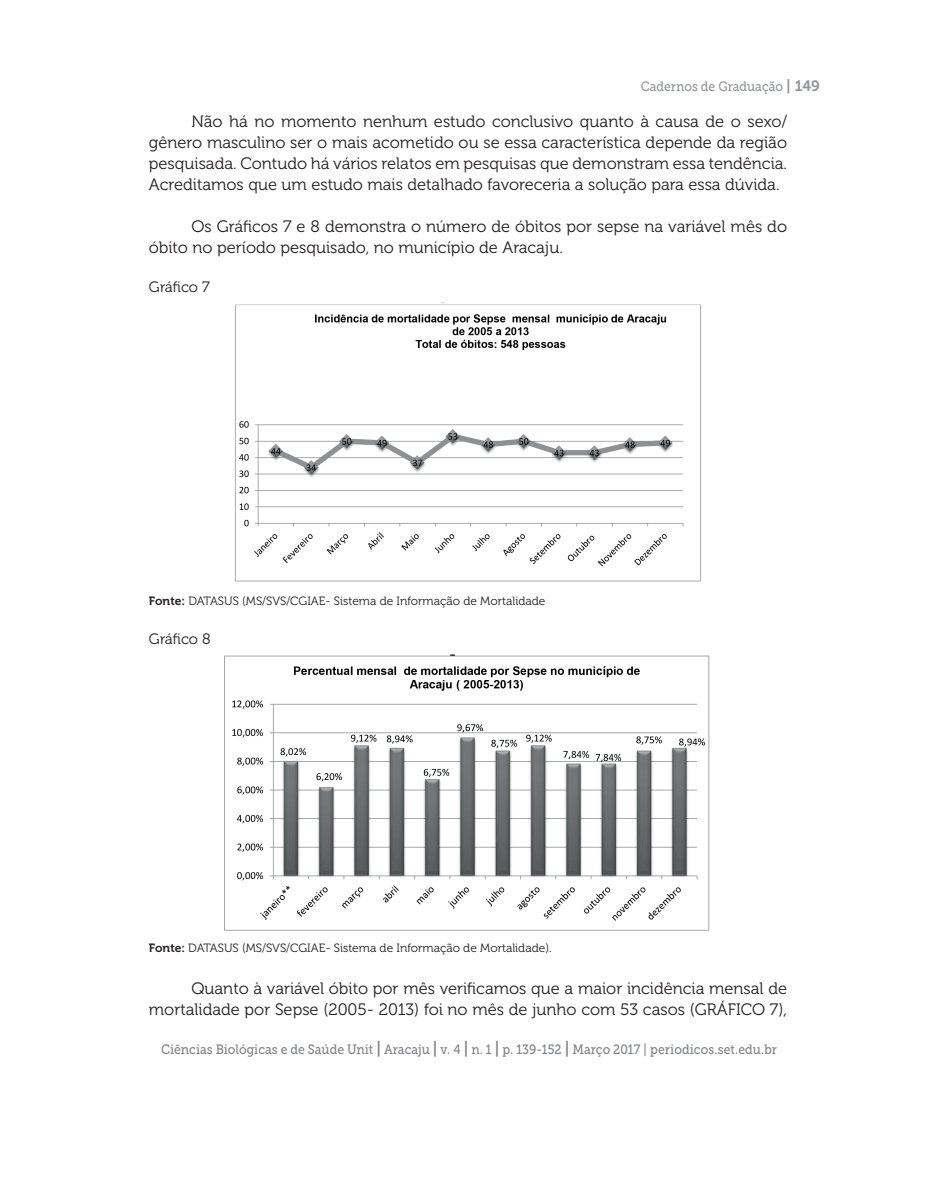
<style>
.page{position:relative;width:936px;height:1191px;background:#fff}
.page>*{position:absolute;margin:0;border:0;box-sizing:border-box;transform-origin:0 0}
.t1{font:16.5px/21px "Museo 300";color:#231f20;text-align:justify}
.t2{font:15px "Museo 300";color:#231f20}
.t3{font:13.5px "Museo Slab 500";color:#808285;scale:.9 1}
.t4{font:13.5px "Museo Slab 500";color:#939598;scale:.9 1}
.t5{font:12px "Museo 300";color:#231f20}
.s1{font-family:"Museo 700";font-size:15px}
.s2{font-family:"Museo 700"}
.s3{font-family:"Museo 700";font-size:16.5px}
</style>
<div class="page">
<img style="left:235px;top:302px;width:466px;height:280px">
<img style="left:225px;top:655px;width:485px;height:276px">
<p class="t4" style="left:640px;top:79px;width:200px">Cadernos de Graduação <span class="s1">| 149</span></p>
<p class="t1" style="left:149px;top:111px;width:639px;text-indent:43px">Não há no momento nenhum estudo conclusivo quanto à causa de o sexo/ gênero masculino ser o mais acometido ou se essa característica depende da região pesquisada. Contudo há vários relatos em pesquisas que demonstram essa tendência.<br>Acreditamos que um estudo mais detalhado favoreceria a solução para essa dúvida.</p>
<p class="t1" style="left:149px;top:216px;width:639px;text-indent:43px">Os Gráficos 7 e 8 demonstra o número de óbitos por sepse na variável mês do óbito no período pesquisado, no município de Aracaju.</p>
<p class="t2" style="left:149px;top:279px;width:62px">Gráfico 7</p>
<p class="t5" style="left:149px;top:594px;width:398px"><span class="s2">Fonte:</span> DATASUS (MS/SVS/CGIAE- Sistema de Informação de Mortalidade</p>
<p class="t2" style="left:149px;top:630px;width:63px">Gráfico 8</p>
<p class="t5" style="left:149px;top:941px;width:404px"><span class="s2">Fonte:</span> DATASUS (MS/SVS/CGIAE- Sistema de Informação de Mortalidade).</p>
<p class="t1" style="left:149px;top:978px;width:639px;text-align:right">Quanto à variável óbito por mês verificamos que a maior incidência mensal de mortalidade por Sepse (2005- 2013) foi no mês de junho com 53 casos (GRÁFICO 7),</p>
<p class="t3" style="left:161px;top:1041px;width:685px">Ciências Biológicas e de Saúde Unit <span class="s3">|</span> Aracaju <span class="s3">|</span> v. 4 <span class="s3">|</span> n. 1 <span class="s3">|</span> p. 139-152 <span class="s3">|</span> Março 2017 | periodicos.set.edu.br</p>
</div>
